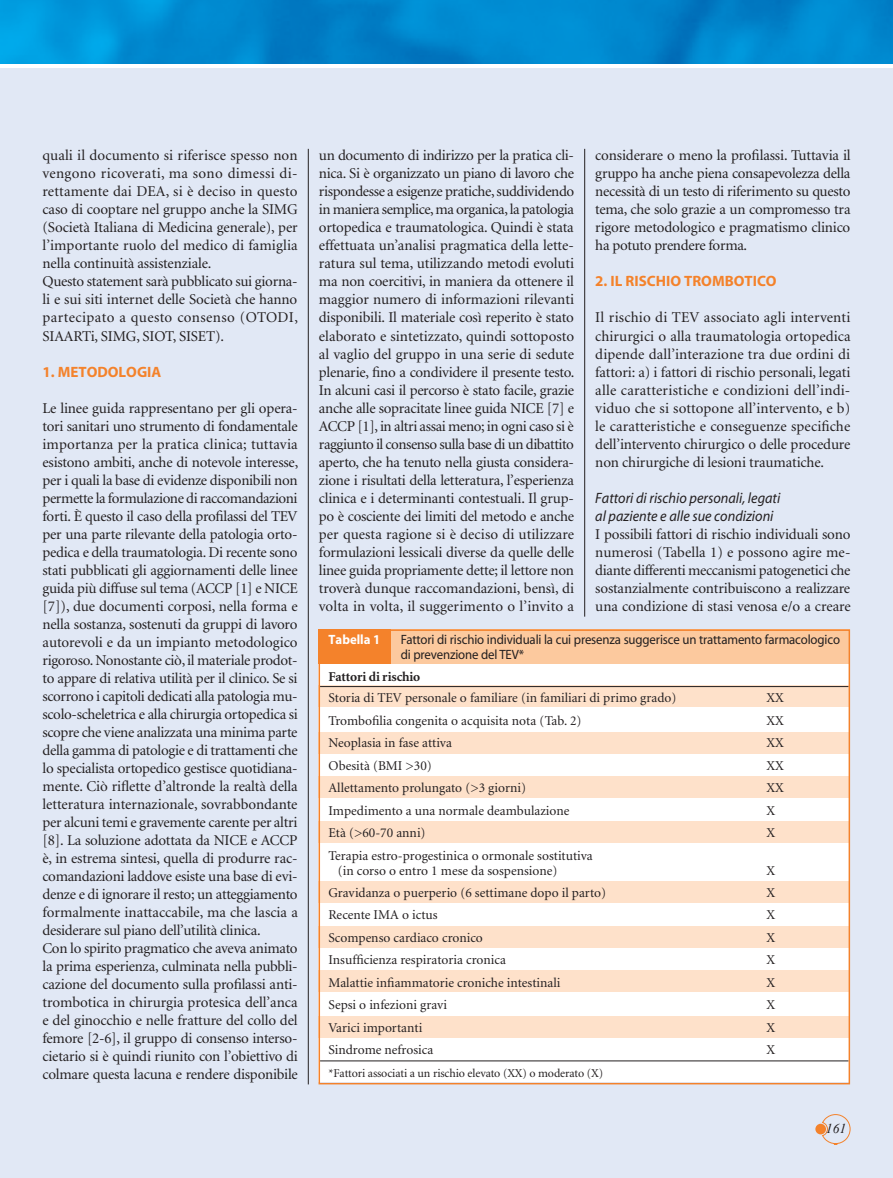
<style>
.page{position:relative;width:893px;height:1178px;background:#fff}
.page>*{position:absolute;margin:0;border:0;box-sizing:border-box;transform-origin:0 0}
.t1{font:15px/18px "Minion";letter-spacing:-.015em;color:#231f20;text-align:justify}
.t2{font:italic 15px/18px "Myriad";color:#231f20;scale:.95 1}
.t3{font:700 15px "Myriad";color:#f4822b}
.t4{font:13.5px/15px "Minion";color:#231f20}
.t5{font:13.5px/15px "Myriad";letter-spacing:-.01em;color:#231f20;scale:.95 1}
.t6{font:700 13.5px "Minion";letter-spacing:-.01em;color:#231f20}
.t7{font:700 13.5px "Myriad";color:#fff;scale:.95 1}
.t8{font:italic 13.5px "Times New Roman";color:#231f20}
.t9{font:12px "Minion";letter-spacing:-.01em;color:#231f20}
</style>
<div class="page">
<div style="left:0;top:68px;width:893px;height:1110px;background:#e1e8f5"></div>
<svg style="left:1px;top:0;width:892px;height:64px;background:#0089cf"></svg>
<hr style="left:0;top:0;width:1px;height:64px;background:#00aeef">
<div style="left:815px;top:1124px;width:11px;height:10px;background:#f4822b;border-radius:50%"></div>
<svg style="left:821px;top:1114px;width:30px;height:31px"></svg>
<hr style="left:584px;top:149px;width:1px;height:468px;background:#231f20">
<hr style="left:308px;top:149px;width:1px;height:935px;background:#231f20">
<div style="left:319px;top:629px;width:531px;height:453px;background:#fff"></div>
<div style="left:319px;top:685px;width:531px;height:21px;background:#fee1ca"></div>
<div style="left:319px;top:732px;width:531px;height:21px;background:#fee1ca"></div>
<div style="left:319px;top:777px;width:531px;height:21px;background:#fee1ca"></div>
<div style="left:319px;top:821px;width:531px;height:21px;background:#fee1ca"></div>
<div style="left:319px;top:881px;width:531px;height:21px;background:#fee1ca"></div>
<div style="left:319px;top:926px;width:531px;height:21px;background:#fee1ca"></div>
<div style="left:319px;top:970px;width:531px;height:21px;background:#fee1ca"></div>
<div style="left:319px;top:1016px;width:531px;height:21px;background:#fee1ca"></div>
<div style="left:319px;top:629px;width:531px;height:34px;background:#fcc99e"></div>
<div style="left:319px;top:629px;width:72px;height:34px;background:#f4822b"></div>
<hr style="left:320px;top:686px;width:529px;height:1px;background:#231f20">
<hr style="left:320px;top:1060px;width:529px;height:1px;background:#231f20">
<div style="left:319px;top:629px;width:531px;height:455px;border:2px solid #f4822b"></div>
<p class="t1" style="left:43px;top:147px;width:257px;text-align:left">quali il documento si riferisce spesso non vengono ricoverati, ma sono dimessi di&shy;rettamente dai DEA, si è deciso in questo caso di cooptare nel gruppo anche la SIMG (Società Italiana di Medicina generale), per l’importante ruolo del medico di famiglia nella continuità assistenziale.<br>Questo statement sarà pubblicato sui giorna&shy;li e sui siti internet delle Società che hanno partecipato a questo consenso (OTODI, SIAARTi, SIMG, SIOT, SISET).</p>
<p class="t3" style="left:43px;top:364px;width:120px">1. METODOLOGIA</p>
<p class="t1" style="left:43px;top:399px;width:257px;text-align:left">Le linee guida rappresentano per gli opera&shy;tori sanitari uno strumento di fondamentale importanza per la pratica clinica; tuttavia esistono ambiti, anche di notevole interesse, per i quali la base di evidenze disponibili non permette la formulazione di raccomandazioni forti. È questo il caso della profilassi del TEV per una parte rilevante della patologia orto&shy;pedica e della traumatologia. Di recente sono stati pubblicati gli aggiornamenti delle linee guida più diffuse sul tema (ACCP [1] e NICE [7]), due documenti corposi, nella forma e nella sostanza, sostenuti da gruppi di lavoro autorevoli e da un impianto metodologico rigoroso. Nonostante ciò, il materiale prodot&shy;to appare di relativa utilità per il clinico. Se si scorrono i capitoli dedicati alla patologia mu&shy;scolo-scheletrica e alla chirurgia ortopedica si scopre che viene analizzata una minima parte della gamma di patologie e di trattamenti che lo specialista ortopedico gestisce quotidiana&shy;mente. Ciò riflette d’altronde la realtà della letteratura internazionale, sovrabbondante per alcuni temi e gravemente carente per altri [8]. La soluzione adottata da NICE e ACCP è, in estrema sintesi, quella di produrre rac&shy;comandazioni laddove esiste una base di evi&shy;denze e di ignorare il resto; un atteggiamento formalmente inattaccabile, ma che lascia a desiderare sul piano dell’utilità clinica.<br>Con lo spirito pragmatico che aveva animato la prima esperienza, culminata nella pubbli&shy;cazione del documento sulla profilassi anti&shy;trombotica in chirurgia protesica dell’anca e del ginocchio e nelle fratture del collo del femore [2-6], il gruppo di consenso interso&shy;cietario si è quindi riunito con l’obiettivo di colmare questa lacuna e rendere disponibile</p>
<p class="t1" style="left:319px;top:147px;width:257px">un documento di indirizzo per la pratica cli&shy;nica. Si è organizzato un piano di lavoro che rispondesse a esigenze pratiche, suddividendo in maniera semplice, ma organica, la patologia ortopedica e traumatologica. Quindi è stata effettuata un’analisi pragmatica della lette&shy;ratura sul tema, utilizzando metodi evoluti ma non coercitivi, in maniera da ottenere il maggior numero di informazioni rilevanti disponibili. Il materiale così reperito è stato elaborato e sintetizzato, quindi sottoposto al vaglio del gruppo in una serie di sedute plenarie, fino a condividere il presente testo.<br>In alcuni casi il percorso è stato facile, grazie anche alle sopracitate linee guida NICE [7] e ACCP [1], in altri assai meno; in ogni caso si è raggiunto il consenso sulla base di un dibattito aperto, che ha tenuto nella giusta considera&shy;zione i risultati della letteratura, l’esperienza clinica e i determinanti contestuali. Il grup&shy;po è cosciente dei limiti del metodo e anche per questa ragione si è deciso di utilizzare formulazioni lessicali diverse da quelle delle linee guida propriamente dette; il lettore non troverà dunque raccomandazioni, bensì, di volta in volta, il suggerimento o l’invito a</p>
<p class="t1" style="left:595px;top:147px;width:257px">considerare o meno la profilassi. Tuttavia il gruppo ha anche piena consapevolezza della necessità di un testo di riferimento su questo tema, che solo grazie a un compromesso tra rigore metodologico e pragmatismo clinico ha potuto prendere forma.</p>
<p class="t3" style="left:595px;top:274px;width:183px">2. IL RISCHIO TROMBOTICO</p>
<p class="t1" style="left:595px;top:309px;width:257px">Il rischio di TEV associato agli interventi chirurgici o alla traumatologia ortopedica dipende dall’interazione tra due ordini di fattori: a) i fattori di rischio personali, legati alle caratteristiche e condizioni dell’indi&shy;viduo che si sottopone all’intervento, e b) le caratteristiche e conseguenze specifiche dell’intervento chirurgico o delle procedure non chirurgiche di lesioni traumatiche.</p>
<p class="t2" style="left:595px;top:489px;width:196px">Fattori di rischio personali, legati al paziente e alle sue condizioni</p>
<p class="t1" style="left:595px;top:525px;width:257px">I possibili fattori di rischio individuali sono numerosi (Tabella 1) e possono agire me&shy;diante differenti meccanismi patogenetici che sostanzialmente contribuiscono a realizzare una condizione di stasi venosa e/o a creare</p>
<p class="t7" style="left:329px;top:632px;width:56px">TABELLA 1</p>
<p class="t5" style="left:401px;top:632px;width:464px">Fattori di rischio individuali la cui presenza suggerisce un trattamento farmacologico di prevenzione del TEV*</p>
<p class="t6" style="left:329px;top:670px;width:93px">Fattori di rischio</p>
<p class="t4" style="left:329px;top:691px;width:349px">Storia di TEV personale o familiare (in familiari di primo grado)</p>
<p class="t4" style="left:766px;top:691px;width:19px">XX</p>
<p class="t4" style="left:329px;top:714px;width:254px">Trombofilia congenita o acquisita nota (Tab. 2)</p>
<p class="t4" style="left:766px;top:714px;width:19px">XX</p>
<p class="t4" style="left:329px;top:736px;width:125px">Neoplasia in fase attiva</p>
<p class="t4" style="left:766px;top:736px;width:19px">XX</p>
<p class="t4" style="left:329px;top:758px;width:105px">Obesità (BMI &gt;30)</p>
<p class="t4" style="left:766px;top:758px;width:19px">XX</p>
<p class="t4" style="left:329px;top:781px;width:199px">Allettamento prolungato (&gt;3 giorni)</p>
<p class="t4" style="left:766px;top:781px;width:19px">XX</p>
<p class="t4" style="left:329px;top:803px;width:242px">Impedimento a una normale deambulazione</p>
<p class="t4" style="left:766px;top:803px;width:10px">X</p>
<p class="t4" style="left:329px;top:826px;width:99px">Età (&gt;60-70 anni)</p>
<p class="t4" style="left:766px;top:826px;width:10px">X</p>
<p class="t4" style="left:338px;top:848px;width:256px;text-indent:-9px">Terapia estro-progestinica o ormonale sostitutiva (in corso o entro 1 mese da sospensione)</p>
<p class="t4" style="left:766px;top:863px;width:10px">X</p>
<p class="t4" style="left:329px;top:886px;width:279px">Gravidanza o puerperio (6 settimane dopo il parto)</p>
<p class="t4" style="left:766px;top:886px;width:10px">X</p>
<p class="t4" style="left:329px;top:908px;width:111px">Recente IMA o ictus</p>
<p class="t4" style="left:766px;top:908px;width:10px">X</p>
<p class="t4" style="left:329px;top:930px;width:156px">Scompenso cardiaco cronico</p>
<p class="t4" style="left:766px;top:930px;width:10px">X</p>
<p class="t4" style="left:329px;top:953px;width:179px">Insufficienza respiratoria cronica</p>
<p class="t4" style="left:766px;top:953px;width:10px">X</p>
<p class="t4" style="left:329px;top:975px;width:233px">Malattie infiammatorie croniche intestinali</p>
<p class="t4" style="left:766px;top:975px;width:10px">X</p>
<p class="t4" style="left:329px;top:998px;width:120px">Sepsi o infezioni gravi</p>
<p class="t4" style="left:766px;top:998px;width:10px">X</p>
<p class="t4" style="left:329px;top:1020px;width:95px">Varici importanti</p>
<p class="t4" style="left:766px;top:1020px;width:10px">X</p>
<p class="t4" style="left:329px;top:1043px;width:106px">Sindrome nefrosica</p>
<p class="t4" style="left:766px;top:1043px;width:10px">X</p>
<p class="t9" style="left:329px;top:1067px;width:276px">*Fattori associati a un rischio elevato (XX) o moderato (X)</p>
<p class="t8" style="left:826px;top:1119px;width:22px">161</p>
</div>
